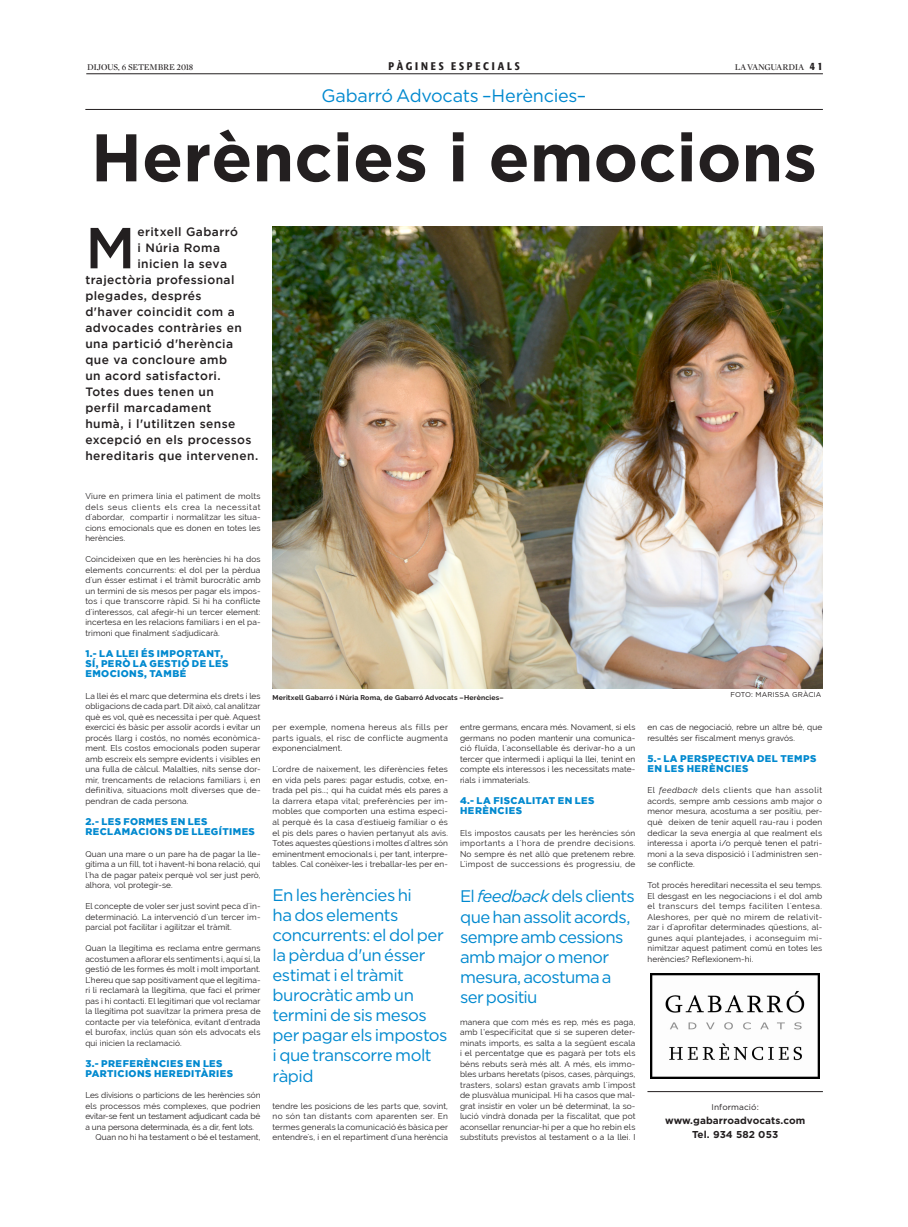
<style>
.page{position:relative;width:908px;height:1227px;background:#fff}
.page>*{position:absolute;margin:0;border:0;box-sizing:border-box;transform-origin:0 0}
.ENTREVISTA_TITULAR{font:700 67.2px "Gotham";color:#231f20}
._2015_ENTRADILLA{font:500 57.7px "Gotham";color:#231f20}
._2016_DESTACAT{font:18px "Gotham";letter-spacing:-.015em;color:#0089cf}
._2016_DESTACAT-2{font:16.7px/20.1px "Gotham";letter-spacing:-.035em;color:#0089cf}
._2015_ENTRADILLA-2{font:500 12px "Gotham";letter-spacing:.035em;color:#231f20}
.LADILLO{font:500 condensed 11px "Formata";letter-spacing:.26em;color:#231f20}
._2015_DADES__WEB{font:700 10px "Gotham";letter-spacing:.01em;color:#231f20}
._2017_LADILLO_BLAU{font:900 9.7px/10px "Gotham";letter-spacing:.045em;color:#0089cf}
.LADILLO-2{font:9px "Mercury Display";letter-spacing:-.03em;color:#231f20}
.LADILLO-3{font:9px "Mercury Display";letter-spacing:-.01em;color:#231f20}
.TEXT_NORMAL{font:8.3px/10.5px "Raleway";letter-spacing:.015em;color:#231f20;text-align:justify}
._2015_DADES__WEB-2{font:8.3px "Gotham";letter-spacing:.01em;color:#231f20}
._2016__PEU_DE_FOTO{font:700 7px "Raleway";letter-spacing:.025em;color:#231f20}
._2016__PEU_DE_FOTO-2{font:7px "Gotham";letter-spacing:.025em;color:#231f20}
.s1{font-style:italic}
</style>
<div class="page">
<hr style="left:85px;top:109px;width:738px;height:1px;background:#231f20">
<hr style="left:647px;top:1091px;width:176px;height:1px;background:#231f20">
<img style="left:650px;top:973px;width:169px;height:105px">
<img style="left:273px;top:226px;width:550px;height:462px">
<hr style="left:86px;top:74px;width:737px;height:1px;background:#231f20">
<p class="LADILLO-2" style="left:87px;top:62px;width:108px">DIJOUS, 6 SETEMBRE 2018</p>
<p class="LADILLO" style="left:388px;top:60px;width:133px">PÀGINES ESPECIALS</p>
<p class="LADILLO-3" style="left:735px;top:62px;width:71px">LA VANGUARDIA</p>
<p class="LADILLO" style="left:810px;top:60px;width:14px">41</p>
<p class="_2016_DESTACAT" style="left:322px;top:84px;width:266px">Gabarró Advocats –Herències–</p>
<p class="ENTREVISTA_TITULAR" style="left:91px;top:119px;width:727px">Herències i emocions</p>
<p class="_2015_ENTRADILLA" style="left:85px;top:215px;width:52px">M</p>
<p class="_2015_ENTRADILLA-2" style="left:137px;top:225px;width:102px">eritxell Gabarró</p>
<p class="_2015_ENTRADILLA-2" style="left:137px;top:241px;width:84px">i Núria Roma</p>
<p class="_2015_ENTRADILLA-2" style="left:137px;top:257px;width:91px">inicien la seva</p>
<p class="_2015_ENTRADILLA-2" style="left:85px;top:273px;width:151px">trajectòria professional</p>
<p class="_2015_ENTRADILLA-2" style="left:85px;top:289px;width:118px">plegades, després</p>
<p class="_2015_ENTRADILLA-2" style="left:85px;top:305px;width:151px">d'haver coincidit com a</p>
<p class="_2015_ENTRADILLA-2" style="left:85px;top:321px;width:158px">advocades contràries en</p>
<p class="_2015_ENTRADILLA-2" style="left:85px;top:337px;width:149px">una partició d'herència</p>
<p class="_2015_ENTRADILLA-2" style="left:85px;top:353px;width:143px">que va concloure amb</p>
<p class="_2015_ENTRADILLA-2" style="left:85px;top:369px;width:137px">un acord satisfactori.</p>
<p class="_2015_ENTRADILLA-2" style="left:85px;top:385px;width:130px">Totes dues tenen un</p>
<p class="_2015_ENTRADILLA-2" style="left:85px;top:401px;width:128px">perfil marcadament</p>
<p class="_2015_ENTRADILLA-2" style="left:85px;top:417px;width:151px">humà, i l'utilitzen sense</p>
<p class="_2015_ENTRADILLA-2" style="left:85px;top:433px;width:168px">excepció en els processos</p>
<p class="_2015_ENTRADILLA-2" style="left:85px;top:449px;width:174px">hereditaris que intervenen.</p>
<p class="TEXT_NORMAL" style="left:85px;top:491px;width:177px">Viure en primera línia el patiment de molts dels seus clients els crea la necessitat d'abordar, compartir i normalitzar les situa&shy;cions emocionals que es donen en totes les herències.</p>
<p class="TEXT_NORMAL" style="left:85px;top:554px;width:177px">Coincideixen que en les herències hi ha dos elements concurrents: el dol per la pèrdua d'un ésser estimat i el tràmit burocràtic amb un termini de sis mesos per pagar els impos&shy;tos i que transcorre ràpid. Si hi ha conflicte d'interessos, cal afegir-hi un tercer element: incertesa en les relacions familiars i en el pa&shy;trimoni que finalment s'adjudicarà.</p>
<p class="_2017_LADILLO_BLAU" style="left:85px;top:648px;width:144px">1.- LA LLEI ÉS IMPORTANT,<br>SÍ, PERÒ LA GESTIÓ DE LES<br>EMOCIONS, TAMBÉ</p>
<p class="TEXT_NORMAL" style="left:85px;top:690px;width:177px">La llei és el marc que determina els drets i les obligacions de cada part. Dit això, cal analitzar què es vol, què es necessita i per què. Aquest exercici és bàsic per assolir acords i evitar un procés llarg i costós, no només econòmica&shy;ment. Els costos emocionals poden superar amb escreix els sempre evidents i visibles en una fulla de càlcul. Malalties, nits sense dor&shy;mir, trencaments de relacions familiars i, en definitiva, situacions molt diverses que de&shy;pendran de cada persona.</p>
<p class="_2017_LADILLO_BLAU" style="left:85px;top:816px;width:171px">2.- LES FORMES EN LES<br>RECLAMACIONS DE LLEGÍTIMES</p>
<p class="TEXT_NORMAL" style="left:85px;top:848px;width:177px">Quan una mare o un pare ha de pagar la lle&shy;gítima a un fill, tot i havent-hi bona relació, qui l'ha de pagar pateix perquè vol ser just però, alhora, vol protegir-se.</p>
<p class="TEXT_NORMAL" style="left:85px;top:901px;width:177px">El concepte de voler ser just sovint peca d'in&shy;determinació. La intervenció d'un tercer im&shy;parcial pot facilitar i agilitzar el tràmit.</p>
<p class="TEXT_NORMAL" style="left:85px;top:943px;width:177px">Quan la llegítima es reclama entre germans acostumen a aflorar els sentiments i, aquí sí, la gestió de les formes és molt i molt important.<br>L'hereu que sap positivament que el legitima&shy;ri li reclamarà la llegítima, que faci el primer pas i hi contacti. El legitimari que vol reclamar la llegítima pot suavitzar la primera presa de contacte per via telefònica, evitant d'entrada el burofax, inclús quan són els advocats els qui inicien la reclamació.</p>
<p class="_2017_LADILLO_BLAU" style="left:85px;top:1058px;width:149px">3.- PREFERÈNCIES EN LES<br>PARTICIONS HEREDITÀRIES</p>
<p class="TEXT_NORMAL" style="left:85px;top:1090px;width:177px">Les divisions o particions de les herències són els processos més complexes, que podrien evitar-se fent un testament adjudicant cada bé a una persona determinada, és a dir, fent lots.</p>
<p class="TEXT_NORMAL" style="left:95px;top:1132px;width:167px">Quan no hi ha testament o bé el testament,</p>
<p class="_2016__PEU_DE_FOTO" style="left:272px;top:694px;width:233px">Meritxell Gabarró i Núria Roma, de Gabarró Advocats –Herències–</p>
<p class="TEXT_NORMAL" style="left:272px;top:722px;width:177px">per exemple, nomena hereus als fills per parts iguals, el risc de conflicte augmenta exponencialment.</p>
<p class="TEXT_NORMAL" style="left:272px;top:764px;width:177px">L'ordre de naixement, les diferències fetes en vida pels pares: pagar estudis, cotxe, en&shy;trada pel pis...; qui ha cuidat més els pares a la darrera etapa vital; preferències per im&shy;mobles que comporten una estima especi&shy;al perquè és la casa d'estiueig familiar o és el pis dels pares o havien pertanyut als avis.<br>Totes aquestes qüestions i moltes d'altres són eminentment emocionals i, per tant, interpre&shy;tables. Cal conèixer-les i treballar-les per en-</p>
<p class="_2016_DESTACAT-2" style="left:272px;top:884px;width:176px">En les herències hi<br>ha dos elements concurrents: el dol per la pèrdua d'un ésser estimat i el tràmit burocràtic amb un termini de sis mesos per pagar els impostos i que transcorre molt ràpid</p>
<p class="TEXT_NORMAL" style="left:272px;top:1100px;width:177px">tendre les posicions de les parts que, sovint, no són tan distants com aparenten ser. En termes generals la comunicació és bàsica per entendre's, i en el repartiment d'una herència</p>
<p class="TEXT_NORMAL" style="left:460px;top:722px;width:177px">entre germans, encara més. Novament, si els germans no poden mantenir una comunica&shy;ció fluïda, l'aconsellable és derivar-ho a un tercer que intermedi i apliqui la llei, tenint en compte els interessos i les necessitats mate&shy;rials i immaterials.</p>
<p class="_2017_LADILLO_BLAU" style="left:460px;top:795px;width:136px">4.- LA FISCALITAT EN LES<br>HERÈNCIES</p>
<p class="TEXT_NORMAL" style="left:460px;top:827px;width:177px">Els impostos causats per les herències són importants a l'hora de prendre decisions.<br>No sempre és net allò que pretenem rebre.<br>L'impost de successions és progressiu, de</p>
<p class="_2016_DESTACAT-2" style="left:460px;top:886px;width:176px">El <span class="s1">feedback</span> dels clients que han assolit acords, sempre amb cessions amb major o menor mesura, acostuma a ser positiu</p>
<p class="TEXT_NORMAL" style="left:460px;top:1016px;width:177px">manera que com més es rep, més es paga, amb l’especificitat que si se superen deter&shy;minats imports, es salta a la següent escala i el percentatge que es pagarà per tots els béns rebuts serà més alt. A més, els immo&shy;bles urbans heretats (pisos, cases, pàrquings, trasters, solars) estan gravats amb l'impost de plusvàlua municipal. Hi ha casos que mal&shy;grat insistir en voler un bé determinat, la so&shy;lució vindrà donada per la fiscalitat, que pot aconsellar renunciar-hi per a que ho rebin els substituts previstos al testament o a la llei. I</p>
<p class="_2016__PEU_DE_FOTO-2" style="left:730px;top:690px;width:93px">FOTO: MARISSA GRÀCIA</p>
<p class="TEXT_NORMAL" style="left:647px;top:722px;width:176px">en cas de negociació, rebre un altre bé, que resultés ser fiscalment menys gravós.</p>
<p class="_2017_LADILLO_BLAU" style="left:647px;top:753px;width:170px">5.- LA PERSPECTIVA DEL TEMPS<br>EN LES HERÈNCIES</p>
<p class="TEXT_NORMAL" style="left:647px;top:785px;width:176px">El <span class="s1">feedback</span> dels clients que han assolit acords, sempre amb cessions amb major o menor mesura, acostuma a ser positiu, per&shy;què deixen de tenir aquell rau-rau i poden dedicar la seva energia al que realment els interessa i aporta i/o perquè tenen el patri&shy;moni a la seva disposició i l'administren sen&shy;se conflicte.</p>
<p class="TEXT_NORMAL" style="left:647px;top:880px;width:176px">Tot procés hereditari necessita el seu temps.<br>El desgast en les negociacions i el dol amb el transcurs del temps faciliten l'entesa.<br>Aleshores, per què no mirem de relativit&shy;zar i d'aprofitar determinades qüestions, al&shy;gunes aquí plantejades, i aconseguim mi&shy;nimitzar aquest patiment comú en totes les herències? Reflexionem-hi.</p>
<p class="_2015_DADES__WEB-2" style="left:711px;top:1101px;width:49px">Informació:</p>
<p class="_2015_DADES__WEB" style="left:665px;top:1114px;width:142px">www.gabarroadvocats.com</p>
<p class="_2015_DADES__WEB" style="left:692px;top:1128px;width:88px">Tel. 934 582 053</p>
</div>
